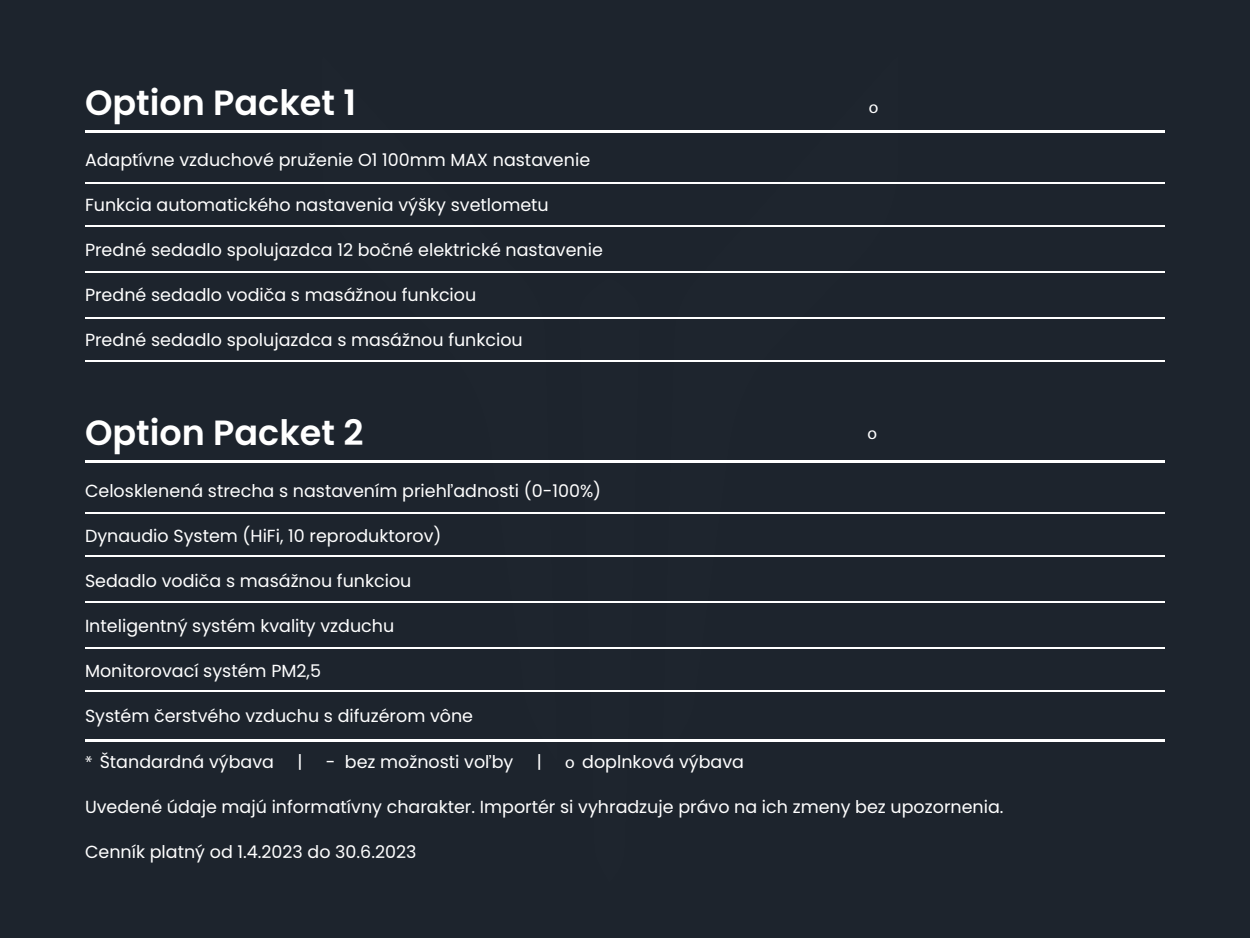
<style>
.page{position:relative;width:1250px;height:938px;background:#1d242d}
.page>*{position:absolute;margin:0;border:0;box-sizing:border-box;transform-origin:0 0}
.t1{font:600 35px "Poppins";color:#fff}
.t2{font:17.5px "Poppins";color:#fff}
.t3{font:17.5px "Myriad Pro";color:#fff}
.s1{font-family:"Myriad Pro"}
</style>
<div class="page">
<svg style="left:662px;top:132px;width:237px;height:610px"></svg>
<svg style="left:321px;top:132px;width:236px;height:610px"></svg>
<svg style="left:579px;top:317px;width:61px;height:425px"></svg>
<hr style="left:85px;top:130px;width:1080px;height:2px;background:#fff">
<hr style="left:85px;top:182px;width:1080px;height:2px;background:#fff">
<hr style="left:85px;top:225px;width:1080px;height:1px;background:#fff">
<hr style="left:85px;top:271px;width:1080px;height:1px;background:#fff">
<hr style="left:85px;top:318px;width:1080px;height:1px;background:#fff">
<hr style="left:85px;top:360px;width:1080px;height:1px;background:#fff">
<hr style="left:85px;top:460px;width:1080px;height:2px;background:#fff">
<hr style="left:85px;top:739px;width:1080px;height:2px;background:#fff">
<hr style="left:85px;top:512px;width:1080px;height:2px;background:#fff">
<hr style="left:85px;top:555px;width:1080px;height:1px;background:#fff">
<hr style="left:85px;top:601px;width:1080px;height:1px;background:#fff">
<hr style="left:85px;top:648px;width:1080px;height:1px;background:#fff">
<hr style="left:85px;top:690px;width:1080px;height:1px;background:#fff">
<h1 class="t1" style="left:85px;top:82px;width:273px">Option Packet 1</h1>
<p class="t2" style="left:85px;top:150px;width:507px">Adaptívne vzduchové pruženie O1 100mm MAX nastavenie</p>
<p class="t2" style="left:85px;top:195px;width:465px">Funkcia automatického nastavenia výšky svetlometu</p>
<p class="t2" style="left:85px;top:240px;width:519px">Predné sedadlo spolujazdca 12 bočné elektrické nastavenie</p>
<p class="t2" style="left:85px;top:285px;width:393px">Predné sedadlo vodiča s masážnou funkciou</p>
<p class="t2" style="left:85px;top:330px;width:439px">Predné sedadlo spolujazdca s masážnou funkciou</p>
<h1 class="t1" style="left:85px;top:412px;width:280px">Option Packet 2</h1>
<p class="t3" style="left:869px;top:96px;width:11px">о</p>
<p class="t3" style="left:868px;top:422px;width:11px">о</p>
<p class="t2" style="left:85px;top:480px;width:518px">Celosklenená strecha s nastavením priehľadnosti (0-100%)</p>
<p class="t2" style="left:85px;top:525px;width:358px">Dynaudio System (HiFi, 10 reproduktorov)</p>
<p class="t2" style="left:85px;top:570px;width:328px">Sedadlo vodiča s masážnou funkciou</p>
<p class="t2" style="left:85px;top:615px;width:311px">Inteligentný systém kvality vzduchu</p>
<p class="t2" style="left:85px;top:660px;width:238px">Monitorovací systém PM2,5</p>
<p class="t2" style="left:85px;top:705px;width:390px">Systém čerstvého vzduchu s difuzérom vône</p>
<p class="t2" style="left:85px;top:751px;width:191px"><span class="s1">*</span> Štandardná výbava</p>
<p class="t2" style="left:297px;top:751px;width:7px">|</p>
<p class="t2" style="left:326px;top:751px;width:189px">- bez možnosti voľby</p>
<p class="t2" style="left:537px;top:751px;width:7px">|</p>
<p class="t2" style="left:565px;top:751px;width:180px"><span class="s1">о</span> doplnková výbava</p>
<p class="t2" style="left:85px;top:796px;width:920px">Uvedené údaje majú informatívny charakter. Importér si vyhradzuje právo na ich zmeny bez upozornenia.</p>
<p class="t2" style="left:85px;top:841px;width:333px">Cenník platný od 1.4.2023 do 30.6.2023</p>
</div>
